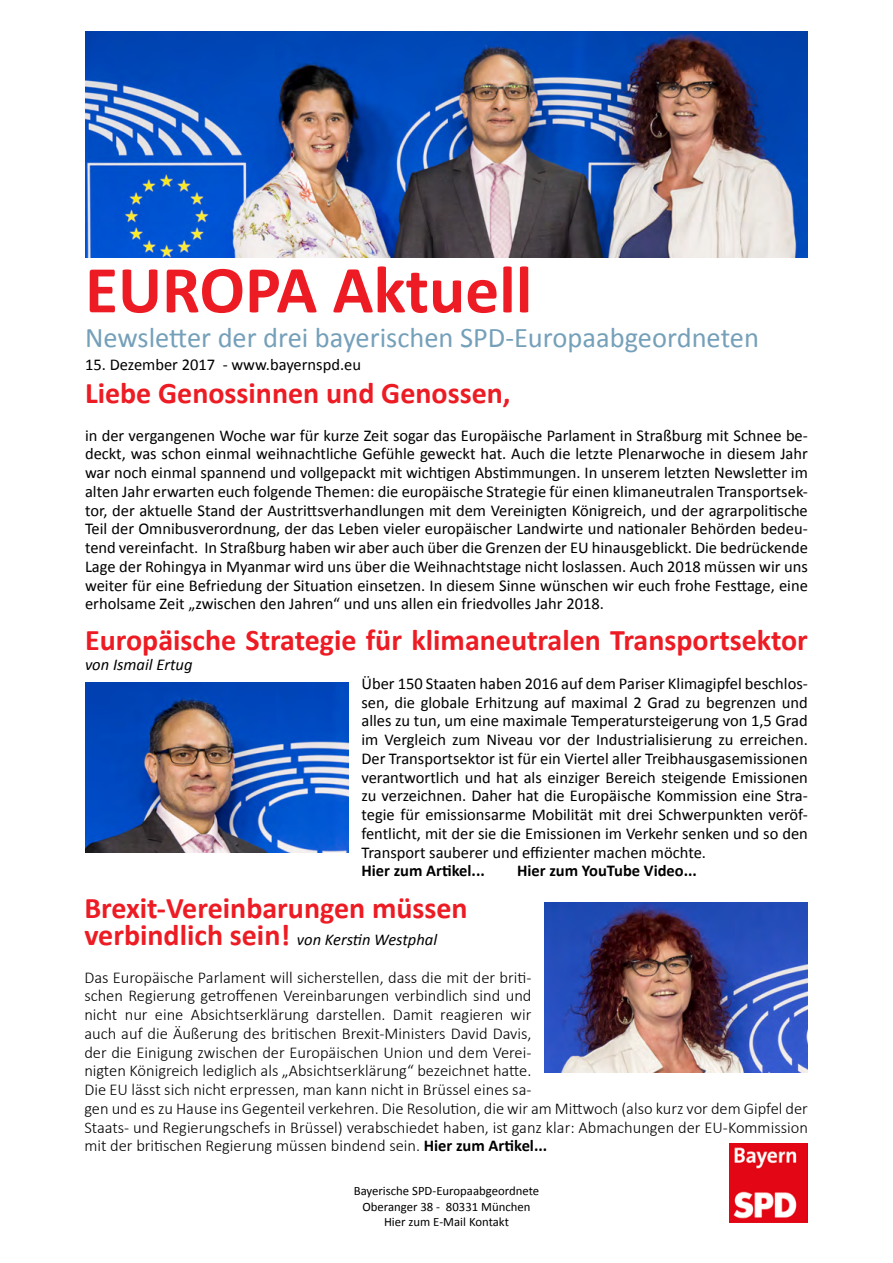
<style>
.page{position:relative;width:893px;height:1263px;background:#fff}
.page>*{position:absolute;margin:0;border:0;box-sizing:border-box;transform-origin:0 0}
.t1{font:700 67.5px "Calibri";color:#ed1c24}
.t2{font:700 30px "Calibri";color:#ed1c24}
.t3{font:28.5px "Calibri";color:#75a0ba}
.t4{font:16.5px/18.8px "Calibri";color:#000;text-align:justify}
.t5{font:300 16.5px/18.8px "Calibri";color:#000}
.t6{font:italic 16.5px "Calibri";color:#000}
.t7{font:700 16.5px "Calibri";color:#000}
.t8{font:12.75px/15.3px "Calibri";color:#000;text-align:center}
.s1{font-weight:700;font-style:normal;font-size:30px;color:#ed1c24}
.s2{font-weight:700}
</style>
<div class="page">
<img style="left:85px;top:32px;width:723px;height:226px">
<img style="left:729px;top:1144px;width:79px;height:78px">
<img style="left:85px;top:682px;width:264px;height:171px">
<img style="left:544px;top:902px;width:264px;height:170px">
<h1 class="t1" style="left:85px;top:242px;width:449px">EUROPA Aktuell</h1>
<h3 class="t3" style="left:85px;top:317px;width:675px">Newsletter der drei bayerischen SPD-Europaabgeordneten</h3>
<p class="t4" style="left:85px;top:354px;width:278px">15. Dezember 2017 - www.bayernspd.eu</p>
<h2 class="t2" style="left:85px;top:372px;width:427px">Liebe Genossinnen und Genossen,</h2>
<p class="t4" style="left:85px;top:425px;width:724px">in der vergangenen Woche war für kurze Zeit sogar das Europäische Parlament in Straßburg mit Schnee be&shy;deckt, was schon einmal weihnachtliche Gefühle geweckt hat. Auch die letzte Plenarwoche in diesem Jahr war noch einmal spannend und vollgepackt mit wichtigen Abstimmungen. In unserem letzten Newsletter im alten Jahr erwarten euch folgende Themen: die europäische Strategie für einen klimaneutralen Transportsek&shy;tor, der aktuelle Stand der Austrittsverhandlungen mit dem Vereinigten Königreich, und der agrarpolitische Teil der Omnibusverordnung, der das Leben vieler europäischer Landwirte und nationaler Behörden bedeu&shy;tend vereinfacht. In Straßburg haben wir aber auch über die Grenzen der EU hinausgeblickt. Die bedrückende Lage der Rohingya in Myanmar wird uns über die Weihnachtstage nicht loslassen. Auch 2018 müssen wir uns weiter für eine Befriedung der Situation einsetzen. In diesem Sinne wünschen wir euch frohe Festtage, eine erholsame Zeit „zwischen den Jahren“ und uns allen ein friedvolles Jahr 2018.</p>
<h2 class="t2" style="left:85px;top:619px;width:724px">Europäische Strategie für klimaneutralen Transportsektor</h2>
<p class="t6" style="left:85px;top:653px;width:109px">von Ismail Ertug</p>
<p class="t4" style="left:361px;top:673px;width:448px">Über 150 Staaten haben 2016 auf dem Pariser Klimagipfel beschlos&shy;sen, die globale Erhitzung auf maximal 2 Grad zu begrenzen und alles zu tun, um eine maximale Temperatursteigerung von 1,5 Grad im Vergleich zum Niveau vor der Industrialisierung zu erreichen.<br>Der Transportsektor ist für ein Viertel aller Treibhausgasemissionen verantwortlich und hat als einziger Bereich steigende Emissionen zu verzeichnen. Daher hat die Europäische Kommission eine Stra&shy;tegie für emissionsarme Mobilität mit drei Schwerpunkten veröf&shy;fentlicht, mit der sie die Emissionen im Verkehr senken und so den Transport sauberer und effizienter machen möchte.</p>
<p class="t7" style="left:361px;top:859px;width:125px">Hier zum Artikel...</p>
<p class="t7" style="left:517px;top:859px;width:181px">Hier zum YouTube Video...</p>
<h2 class="t2" style="left:84px;top:887px;width:385px">Brexit-Vereinbarungen müssen</h2>
<p class="t6" style="left:84px;top:928px;width:354px"><span class="s1">verbindlich sein!</span> von Kerstin Westphal</p>
<p class="t5" style="left:84px;top:967px;width:725px">Das Europäische Parlament will sicherstellen, dass die mit der briti-<br>schen Regierung getroffenen Vereinbarungen verbindlich sind und<br>nicht nur eine Absichtserklärung darstellen. Damit reagieren wir<br>auch auf die Äußerung des britischen Brexit-Ministers David Davis,<br>der die Einigung zwischen der Europäischen Union und dem Verei-<br>nigten Königreich lediglich als „Absichtserklärung“ bezeichnet hatte.<br>Die EU lässt sich nicht erpressen, man kann nicht in Brüssel eines sa-<br>gen und es zu Hause ins Gegenteil verkehren. Die Resolution, die wir am Mittwoch (also kurz vor dem Gipfel der Staats- und Regierungschefs in Brüssel) verabschiedet haben, ist ganz klar: Abmachungen der EU-Kommission mit der britischen Regierung müssen bindend sein. <span class="s2">Hier zum Artikel...</span></p>
<p class="t8" style="left:354px;top:1183px;width:187px">Bayerische SPD-Europaabgeordnete<br>Oberanger 38 - 80331 München<br>Hier zum E-Mail Kontakt</p>
</div>
